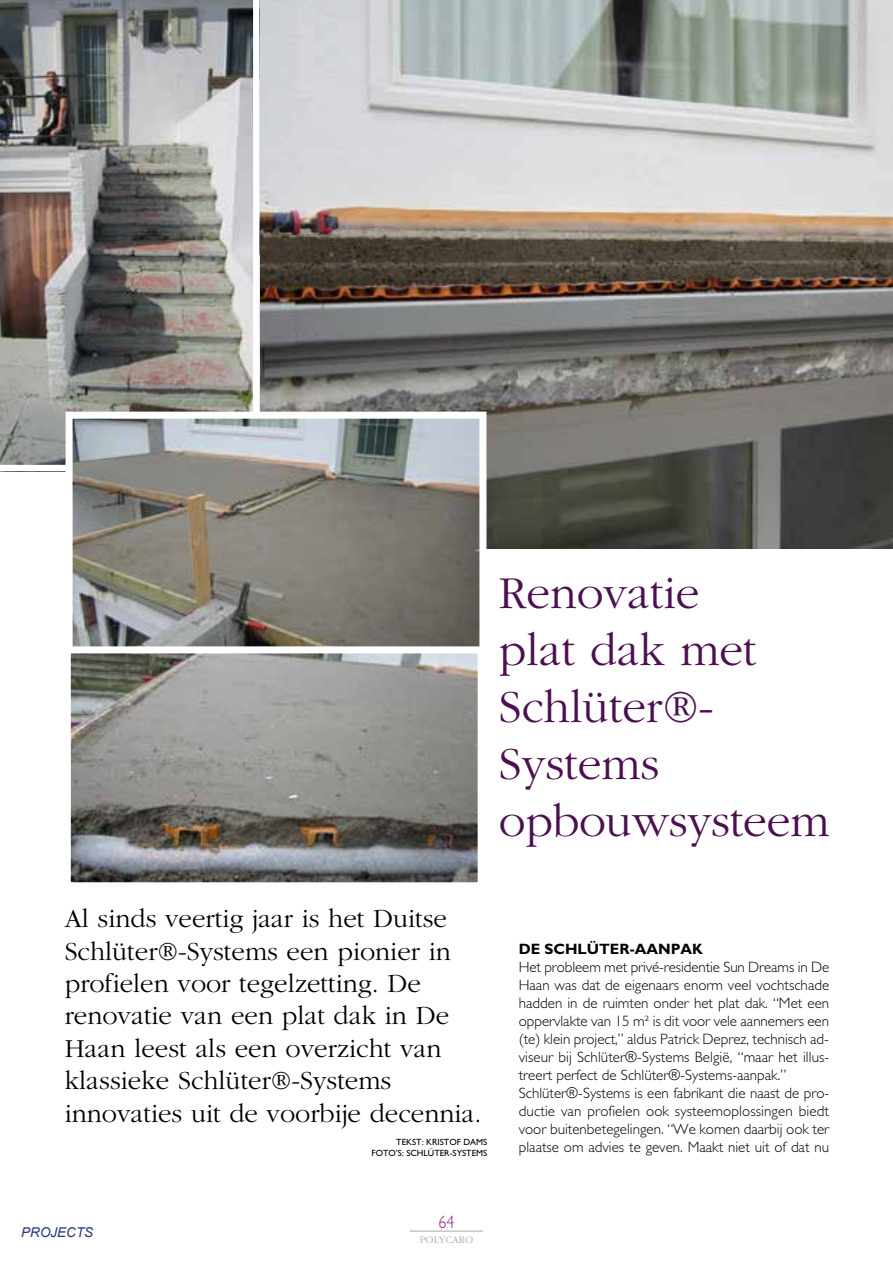
<style>
.page{position:relative;width:893px;height:1263px;background:#fff}
.page>*{position:absolute;margin:0;border:0;box-sizing:border-box;transform-origin:0 0}
.t1{font:300 47.55px/57px "Garamond";color:#4c0f50}
.t2{font:300 27px/32.4px "Garamond";color:#000}
.t3{font:300 18px "Gill Sans Std";color:#831f82;scale:.88 1}
.t4{font:300 15px/18px "Gill Sans Std";color:#000}
.t5{font:700 15px "Gill Sans Std";color:#000}
.t6{font:italic 13.5px "Arial";color:#283583}
.t7{font:300 10.5px "Garamond";color:#a8a8a7}
.t8{font:9px/10.8px "Gill Sans Std";color:#000;text-align:right}
</style>
<div class="page">
<hr style="left:410px;top:1231px;width:73px;height:1px;background:#a8a8a7">
<img style="left:259px;top:0;width:634px;height:549px">
<img style="left:0;top:0;width:254px;height:465px">
<svg style="left:62px;top:408px;width:428px;height:235px"></svg>
<svg style="left:70px;top:643px;width:410px;height:240px"></svg>
<h1 class="t1" style="left:499px;top:565px;width:332px">Renovatie<br>plat dak met<br>Schlüter®-<br>Systems opbouwsysteem</h1>
<h2 class="t2" style="left:65px;top:903px;width:418px">Al sinds veertig jaar is het Duitse Schlüter®-Systems een pionier in profielen voor tegelzetting. De renovatie van een plat dak in De Haan leest als een overzicht van klassieke Schlüter®-Systems innovaties uit de voorbije decennia.</h2>
<p class="t6" style="left:21px;top:1224px;width:74px">PROJECTS</p>
<p class="t8" style="left:371px;top:1136px;width:117px">TEKST: KRISTOF DAMS<br>FOTO’S: SCHLÜTER-SYSTEMS</p>
<p class="t3" style="left:439px;top:1211px;width:19px">64</p>
<p class="t7" style="left:420px;top:1234px;width:55px">POLYCARO</p>
<p class="t5" style="left:519px;top:940px;width:186px">DE SCHLÜTER-AANPAK</p>
<p class="t4" style="left:519px;top:958px;width:312px">Het probleem met privé-residentie Sun Dreams in De Haan was dat de eigenaars enorm veel vochtschade hadden in de ruimten onder het plat dak. “Met een oppervlakte van 15 m² is dit voor vele aannemers een (te) klein project,” aldus Patrick Deprez, technisch ad&shy;viseur bij Schlüter®-Systems België, “maar het illus&shy;treert perfect de Schlüter®-Systems-aanpak.” Schlüter®-Systems is een fabrikant die naast de pro&shy;ductie van profielen ook systeemoplossingen biedt voor buitenbetegelingen. “We komen daarbij ook ter plaatse om advies te geven. Maakt niet uit of dat nu</p>
</div>
